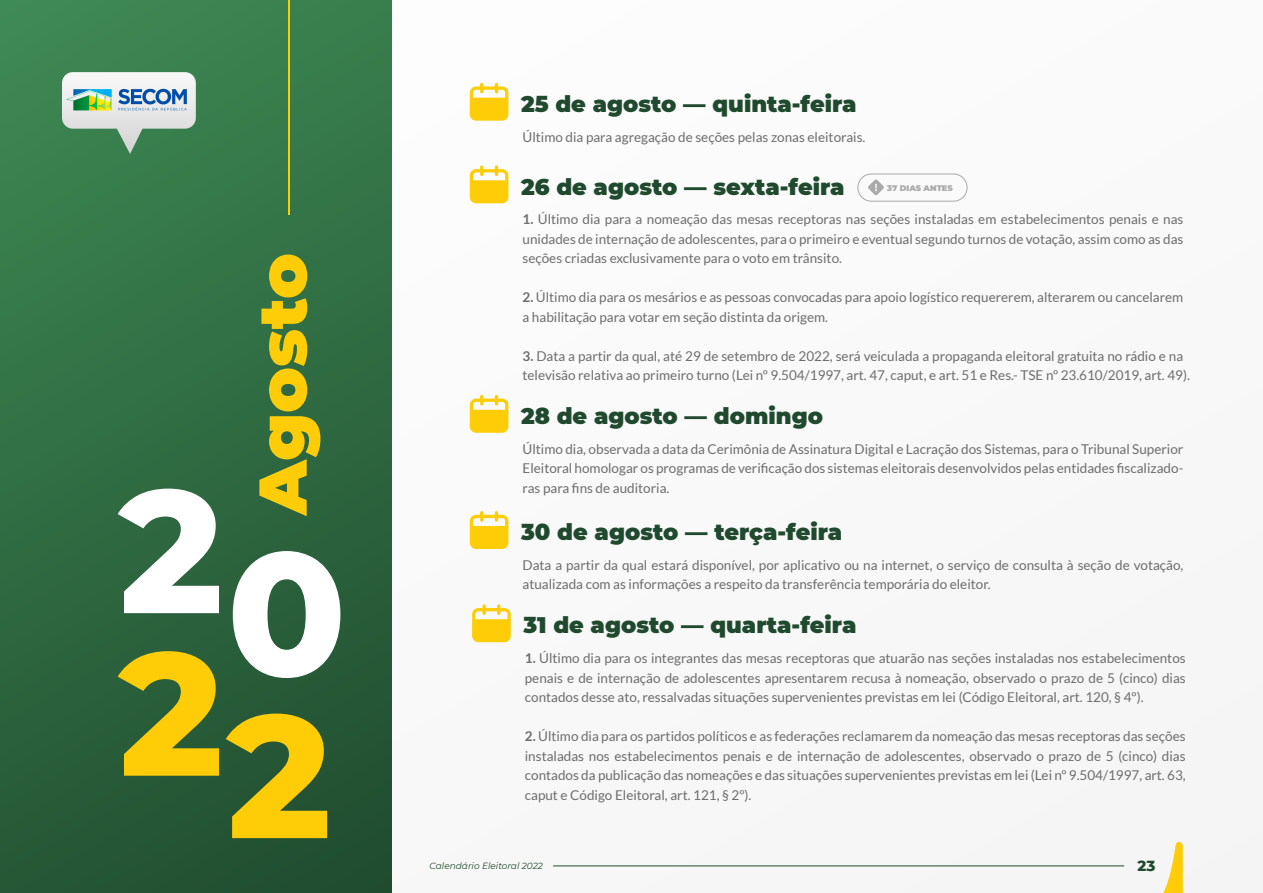
<style>
.page{position:relative;width:1263px;height:893px;background:#f9f9f9}
.page>*{position:absolute;margin:0;border:0;box-sizing:border-box;transform-origin:0 0}
.t1{font:800 174.45px "Montserrat";color:#fff}
.t2{font:800 174.45px "Montserrat";color:#ffcd07}
.t3{font:900 67.5px "Montserrat";color:#ffcd07}
.t4{font:900 22.5px "Montserrat";color:#1f4a2e}
.t5{font:800 14.85px "Montserrat";color:#1f4a2e}
.t6{font:13.5px/19.5px "Lato";color:#6e6d6d;text-align:justify}
.t7{font:italic 9px "Montserrat";color:#1f4a2e}
.t8{font:900 8.1px "Montserrat";color:#aaa}
.s1{font-weight:700}
</style>
<div class="page">
<div style="left:0;top:0;width:391px;height:893px;background:linear-gradient(to bottom,#3d8551,#225132)"></div>
<img style="left:63px;top:73px;width:133px;height:80px">
<hr style="left:289px;top:0;width:1px;height:214px;background:#ffcd07">
<svg style="left:470px;top:83px;width:38px;height:38px"></svg>
<svg style="left:470px;top:165px;width:38px;height:38px"></svg>
<svg style="left:868px;top:179px;width:16px;height:16px"></svg>
<div style="left:857px;top:174px;width:110px;height:28px;border:1px solid #aaa;border-radius:14px"></div>
<svg style="left:470px;top:395px;width:38px;height:38px"></svg>
<svg style="left:470px;top:511px;width:38px;height:38px"></svg>
<svg style="left:472px;top:604px;width:39px;height:38px"></svg>
<svg style="left:1118px;top:842px;width:65px;height:51px"></svg>
<hr style="left:553px;top:865px;width:571px;height:1px;background:#1f4a2e">
<h2 class="t3" style="left:232px;top:515px;width:263px;rotate:-90deg">Agosto</h2>
<h1 class="t1" style="left:119px;top:455px;width:229px">20</h1>
<h1 class="t2" style="left:119px;top:617px;width:214px">22</h1>
<h3 class="t4" style="left:521px;top:87px;width:337px">25 de agosto — quinta-feira</h3>
<p class="t6" style="left:522px;top:127px;width:344px">Último dia para agregação de seções pelas zonas eleitorais.</p>
<h3 class="t4" style="left:521px;top:170px;width:325px">26 de agosto — sexta-feira</h3>
<p class="t6" style="left:522px;top:210px;width:662px"><span class="s1">1.</span> Último dia para a nomeação das mesas receptoras nas seções instaladas em estabelecimentos penais e nas unidades de internação de adolescentes, para o primeiro e eventual segundo turnos de votação, assim como as das seções criadas exclusivamente para o voto em trânsito.</p>
<p class="t6" style="left:522px;top:288px;width:662px"><span class="s1">2.</span> Último dia para os mesários e as pessoas convocadas para apoio logístico requererem, alterarem ou cancelarem a habilitação para votar em seção distinta da origem.</p>
<p class="t6" style="left:522px;top:346px;width:669px"><span class="s1">3.</span> Data a partir da qual, até 29 de setembro de 2022, será veiculada a propaganda eleitoral gratuita no rádio e na televisão relativa ao primeiro turno (Lei nº 9.504/1997, art. 47, caput, e art. 51 e Res.- TSE nº 23.610/2019, art. 49).</p>
<p class="t8" style="left:887px;top:182px;width:67px">37 DIAS ANTES</p>
<h3 class="t4" style="left:521px;top:399px;width:303px">28 de agosto — domingo</h3>
<p class="t6" style="left:522px;top:439px;width:662px">Último dia, observada a data da Cerimônia de Assinatura Digital e Lacração dos Sistemas, para o Tribunal Superior Eleitoral homologar os programas de verificação dos sistemas eleitorais desenvolvidos pelas entidades fiscalizado&shy;ras para fins de auditoria.</p>
<h3 class="t4" style="left:521px;top:515px;width:323px">30 de agosto — terça-feira</h3>
<p class="t6" style="left:522px;top:555px;width:662px">Data a partir da qual estará disponível, por aplicativo ou na internet, o serviço de consulta à seção de votação, atualizada com as informações a respeito da transferência temporária do eleitor.</p>
<h3 class="t4" style="left:523px;top:609px;width:335px">31 de agosto — quarta-feira</h3>
<p class="t6" style="left:525px;top:648px;width:662px"><span class="s1">1.</span> Último dia para os integrantes das mesas receptoras que atuarão nas seções instaladas nos estabelecimentos penais e de internação de adolescentes apresentarem recusa à nomeação, observado o prazo de 5 (cinco) dias contados desse ato, ressalvadas situações supervenientes previstas em lei (Código Eleitoral, art. 120, § 4º).</p>
<p class="t6" style="left:525px;top:726px;width:662px"><span class="s1">2.</span> Último dia para os partidos políticos e as federações reclamarem da nomeação das mesas receptoras das seções instaladas nos estabelecimentos penais e de internação de adolescentes, observado o prazo de 5 (cinco) dias contados da publicação das nomeações e das situações supervenientes previstas em lei (Lei nº 9.504/1997, art. 63, caput e Código Eleitoral, art. 121, § 2º).</p>
<p class="t7" style="left:429px;top:859px;width:115px">Calendário Eleitoral 2022</p>
<p class="t5" style="left:1137px;top:855px;width:19px">23</p>
</div>
